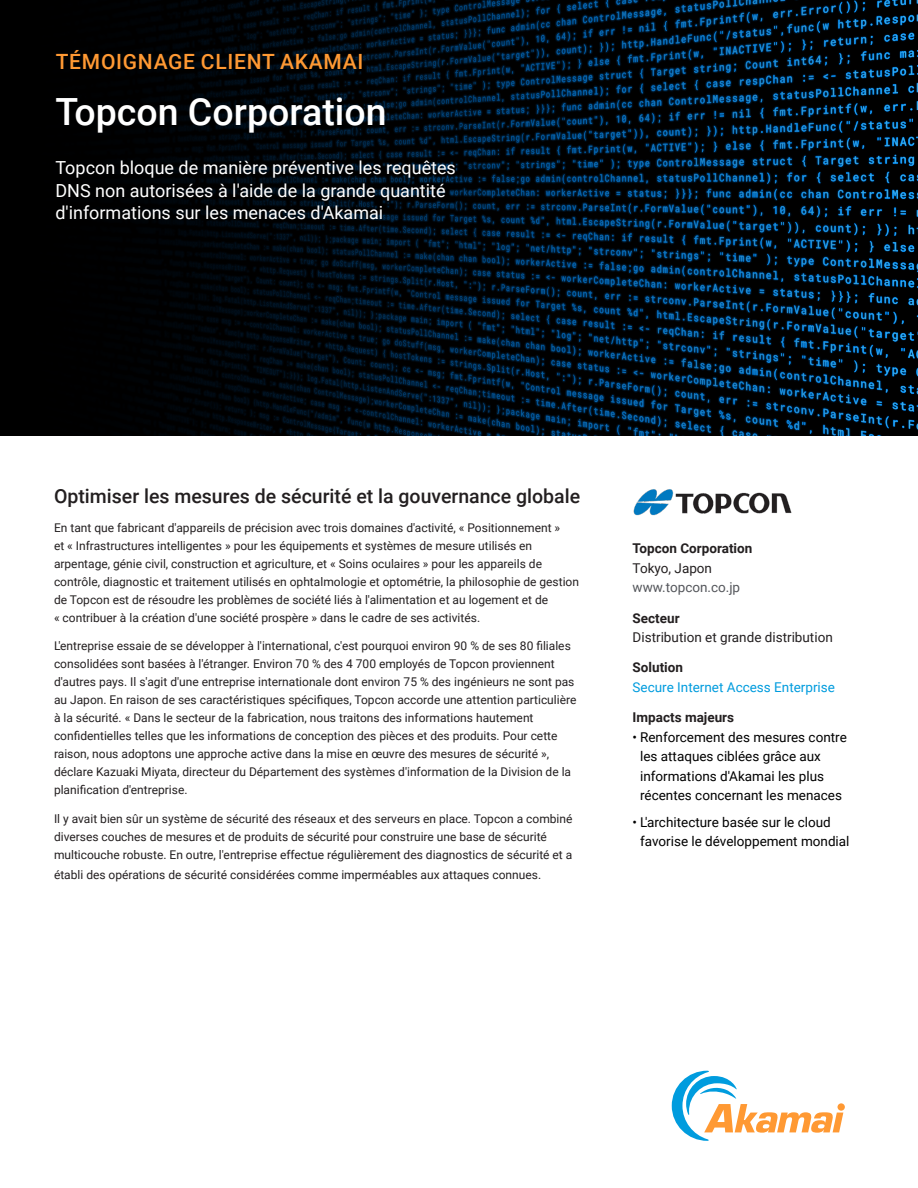
<style>
.page{position:relative;width:918px;height:1188px;background:#fff}
.page>*{position:absolute;margin:0;border:0;box-sizing:border-box;transform-origin:0 0}
.ACS___Title{font:500 37.5px "Roboto";color:#fff}
.ACS___Akamai_Custome{font:500 21px "Roboto";letter-spacing:.035em;color:#f93}
.ACS___H1{font:500 19.5px "Roboto";color:#231f20}
.t1{font:18px/22.5px "Roboto";color:#fff}
.t2{font:13.5px/19.5px "Roboto";color:#000}
.ACS___Sidebar_-_Head{font:700 13.5px "Roboto";color:#231f20}
.ACS___Sidebar_body{font:13.5px "Roboto";color:#231f20}
.ACS___Sidebar_body-2{font:13.5px "Roboto";color:#009cde}
.ACS___Sidebar_-_Comp{font:13.5px "Roboto";color:#54565b}
.ACS___Body{font:12px/18px "Roboto";color:#231f20}
</style>
<div class="page">
<img style="left:633px;top:489px;width:159px;height:27px">
<svg style="left:672px;top:1071px;width:171px;height:70px"></svg>
<svg style="left:0;top:0;width:918px;height:436px;background:#000e18"></svg>
<p class="ACS___Akamai_Custome" style="left:56px;top:47px;width:309px">TÉMOIGNAGE CLIENT AKAMAI</p>
<p class="ACS___Title" style="left:55px;top:85px;width:333px">Topcon Corporation</p>
<p class="t1" style="left:55px;top:156px;width:402px">Topcon bloque de manière préventive les requêtes<br>DNS non autorisées à l'aide de la grande quantité d'informations sur les menaces d'Akamai</p>
<p class="ACS___H1" style="left:54px;top:482px;width:528px">Optimiser les mesures de sécurité et la gouvernance globale</p>
<p class="ACS___Body" style="left:54px;top:518px;width:527px">En tant que fabricant d'appareils de précision avec trois domaines d'activité, « Positionnement »<br>et « Infrastructures intelligentes » pour les équipements et systèmes de mesure utilisés en arpentage, génie civil, construction et agriculture, et « Soins oculaires » pour les appareils de contrôle, diagnostic et traitement utilisés en ophtalmologie et optométrie, la philosophie de gestion de Topcon est de résoudre les problèmes de société liés à l'alimentation et au logement et de<br>« contribuer à la création d'une société prospère » dans le cadre de ses activités.</p>
<p class="ACS___Body" style="left:54px;top:637px;width:524px">L'entreprise essaie de se développer à l'international, c'est pourquoi environ 90 % de ses 80 filiales consolidées sont basées à l'étranger. Environ 70 % des 4 700 employés de Topcon proviennent d'autres pays. Il s'agit d'une entreprise internationale dont environ 75 % des ingénieurs ne sont pas au Japon. En raison de ses caractéristiques spécifiques, Topcon accorde une attention particulière à la sécurité. « Dans le secteur de la fabrication, nous traitons des informations hautement confidentielles telles que les informations de conception des pièces et des produits. Pour cette raison, nous adoptons une approche active dans la mise en œuvre des mesures de sécurité », déclare Kazuaki Miyata, directeur du Département des systèmes d'information de la Division de la planification d'entreprise.</p>
<p class="ACS___Body" style="left:54px;top:809px;width:520px">Il y avait bien sûr un système de sécurité des réseaux et des serveurs en place. Topcon a combiné diverses couches de mesures et de produits de sécurité pour construire une base de sécurité multicouche robuste. En outre, l'entreprise effectue régulièrement des diagnostics de sécurité et a</p>
<p class="ACS___Body" style="left:54px;top:865px;width:489px">établi des opérations de sécurité considérées comme imperméables aux attaques connues.</p>
<p class="ACS___Sidebar_-_Head" style="left:633px;top:539px;width:121px">Topcon Corporation</p>
<p class="ACS___Sidebar_body" style="left:633px;top:559px;width:81px">Tokyo, Japon</p>
<p class="ACS___Sidebar_-_Comp" style="left:633px;top:578px;width:109px">www.topcon.co.jp</p>
<p class="ACS___Sidebar_-_Head" style="left:633px;top:608px;width:48px">Secteur</p>
<p class="ACS___Sidebar_body" style="left:633px;top:628px;width:202px">Distribution et grande distribution</p>
<p class="ACS___Sidebar_-_Head" style="left:633px;top:658px;width:52px">Solution</p>
<p class="ACS___Sidebar_body-2" style="left:633px;top:678px;width:204px">Secure Internet Access Enterprise</p>
<p class="ACS___Sidebar_-_Head" style="left:633px;top:708px;width:103px">Impacts majeurs</p>
<p class="t2" style="left:640px;top:727px;width:208px;text-indent:-7px">• Renforcement des mesures contre les attaques ciblées grâce aux informations d'Akamai les plus récentes concernant les menaces</p>
<p class="t2" style="left:640px;top:811px;width:211px;text-indent:-7px">• L'architecture basée sur le cloud favorise le développement mondial</p>
</div>
